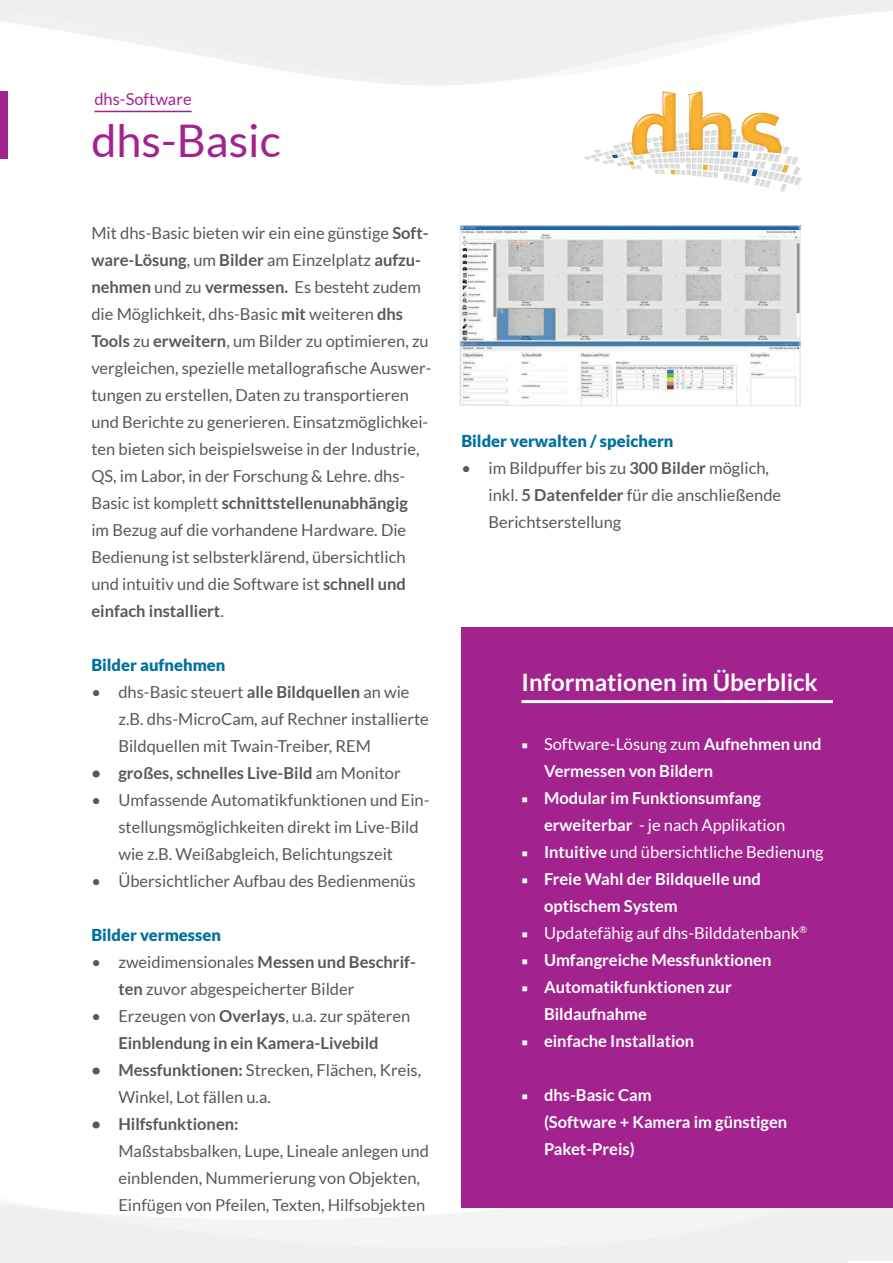
<style>
.page{position:relative;width:893px;height:1263px;background:#fff}
.page>*{position:absolute;margin:0;border:0;box-sizing:border-box;transform-origin:0 0}
.t1{font:45px "Lato";color:#a2238e}
.t2{font:700 24px "Lato";color:#fff}
.t3{font:16.5px/27px "Lato";color:#57585a}
.t4{font:700 16.5px/27px "Lato";color:#fff}
.t5{font:700 16.5px/27px "Lato";color:#57585a;text-align:center}
.t6{font:16.5px "Lato";color:#fff}
.t7{font:900 16.5px "Lato";color:#00719b}
.t8{font:16.5px "Lato";color:#a2238e}
.s1{font-weight:700}
.s2{font-weight:400}
.s3{font-family:"Minion Pro";font-weight:400}
.s4{font-family:"Minion Pro"}
</style>
<div class="page">
<img style="left:0;top:0;width:893px;height:1263px">
<img style="left:585px;top:91px;width:216px;height:100px">
<hr style="left:94px;top:111px;width:98px;height:1px;background:#a2238e">
<div style="left:0;top:91px;width:8px;height:68px;background:#a2238e"></div>
<div style="left:461px;top:627px;width:432px;height:580px;background:#a2238e"></div>
<hr style="left:521px;top:700px;width:312px;height:3px;background:#fff">
<img style="left:462px;top:227px;width:336px;height:177px">
<div style="left:460px;top:225px;width:340px;height:181px;border:1px solid #e6e7e9"></div>
<p class="t8" style="left:94px;top:90px;width:99px">dhs-Software</p>
<h1 class="t1" style="left:91px;top:116px;width:191px">dhs-Basic</h1>
<p class="t3" style="left:91px;top:219px;width:342px">Mit dhs-Basic bieten wir ein eine günstige <span class="s1">Soft&shy;ware-Lösung</span>, um <span class="s1">Bilder</span> am Einzelplatz <span class="s1">aufzu&shy;nehmen</span> und zu <span class="s1">vermessen.</span> Es besteht zudem die Möglichkeit, dhs-Basic <span class="s1">mit</span> weiteren <span class="s1">dhs Tools</span> zu <span class="s1">erweitern</span>, um Bilder zu optimieren, zu vergleichen, spezielle metallografische Auswer&shy;tungen zu erstellen, Daten zu transportieren und Berichte zu generieren. Einsatzmöglichkei&shy;ten bieten sich beispielsweise in der Industrie, QS, im Labor, in der Forschung &amp; Lehre. dhs-Basic ist komplett <span class="s1">schnittstellenunabhängig<br></span>im Bezug auf die vorhandene Hardware. Die Bedienung ist selbsterklärend, übersichtlich und intuitiv und die Software ist <span class="s1">schnell und einfach installiert</span>.</p>
<p class="t7" style="left:91px;top:655px;width:136px">Bilder aufnehmen</p>
<p class="t3" style="left:118px;top:678px;width:312px;text-indent:-27px">• dhs-Basic steuert <span class="s1">alle Bildquellen</span> an wie z.B. dhs-MicroCam, auf Rechner installierte<br>Bildquellen mit Twain-Treiber, REM</p>
<p class="t5" style="left:91px;top:759px;width:311px">• großes, schnelles Live-Bild <span class="s2">am Monitor</span></p>
<p class="t3" style="left:118px;top:786px;width:313px;text-indent:-27px">• Umfassende Automatikfunktionen und Ein&shy;stellungsmöglichkeiten direkt im Live-Bild wie z.B. Weißabgleich, Belichtungszeit</p>
<p class="t3" style="left:91px;top:867px;width:326px">• Übersichtlicher Aufbau des Bedienmenüs</p>
<p class="t7" style="left:91px;top:925px;width:131px">Bilder vermessen</p>
<p class="t3" style="left:118px;top:948px;width:299px;text-indent:-27px">• zweidimensionales <span class="s1">Messen und Beschrif&shy;ten</span> zuvor abgespeicherter Bilder</p>
<p class="t5" style="left:91px;top:1002px;width:320px"><span class="s2">• Erzeugen von</span> Overlays<span class="s2">, u.a. zur späteren<br></span>Einblendung in ein Kamera-Livebild</p>
<p class="t3" style="left:118px;top:1056px;width:304px;text-indent:-27px"><span class="s1">• Messfunktionen:</span> Strecken, Flächen, Kreis,<br>Winkel, Lot fällen u.a.</p>
<p class="t5" style="left:91px;top:1110px;width:149px">• Hilfsfunktionen:</p>
<p class="t3" style="left:118px;top:1137px;width:312px">Maßstabsbalken, Lupe, Lineale anlegen und einblenden, Nummerierung von Objekten,<br>Einfügen von Pfeilen, Texten, Hilfsobjekten</p>
<p class="t7" style="left:461px;top:431px;width:213px">Bilder verwalten / speichern</p>
<p class="t3" style="left:488px;top:454px;width:294px;text-indent:-27px">• im Bildpuffer bis zu <span class="s1">300 Bilder</span> möglich, inkl. <span class="s1">5 Datenfelder</span> für die anschließende<br>Berichtserstellung</p>
<h2 class="t2" style="left:521px;top:669px;width:298px">Informationen im Überblick</h2>
<p class="t4" style="left:544px;top:730px;width:279px;text-indent:-23px"><span class="s3">■</span> <span class="s2">Software-Lösung zum</span> Aufnehmen und<br>Vermessen von Bildern</p>
<p class="t4" style="left:544px;top:784px;width:243px;text-indent:-23px"><span class="s3">■</span> Modular im Funktionsumfang erweiterbar <span class="s2">- je nach Applikation</span></p>
<p class="t6" style="left:521px;top:842px;width:304px"><span class="s4">■</span> <span class="s1">Intuitive</span> und übersichtliche Bedienung</p>
<p class="t4" style="left:544px;top:865px;width:218px;text-indent:-23px"><span class="s3">■</span> Freie Wahl der Bildquelle und optischem System</p>
<p class="t6" style="left:521px;top:923px;width:287px"><span class="s4">■</span> Updatefähig auf dhs-Bilddatenbank<sup>®</sup></p>
<p class="t4" style="left:521px;top:946px;width:251px"><span class="s3">■</span> Umfangreiche Messfunktionen</p>
<p class="t4" style="left:544px;top:973px;width:189px;text-indent:-23px"><span class="s3">■</span> Automatikfunktionen zur<br>Bildaufnahme</p>
<p class="t4" style="left:521px;top:1027px;width:174px"><span class="s3">■</span> einfache Installation</p>
<p class="t4" style="left:544px;top:1081px;width:245px;text-indent:-23px"><span class="s3">■</span> dhs-Basic Cam<br>(Software + Kamera im günstigen<br>Paket-Preis)</p>
</div>
